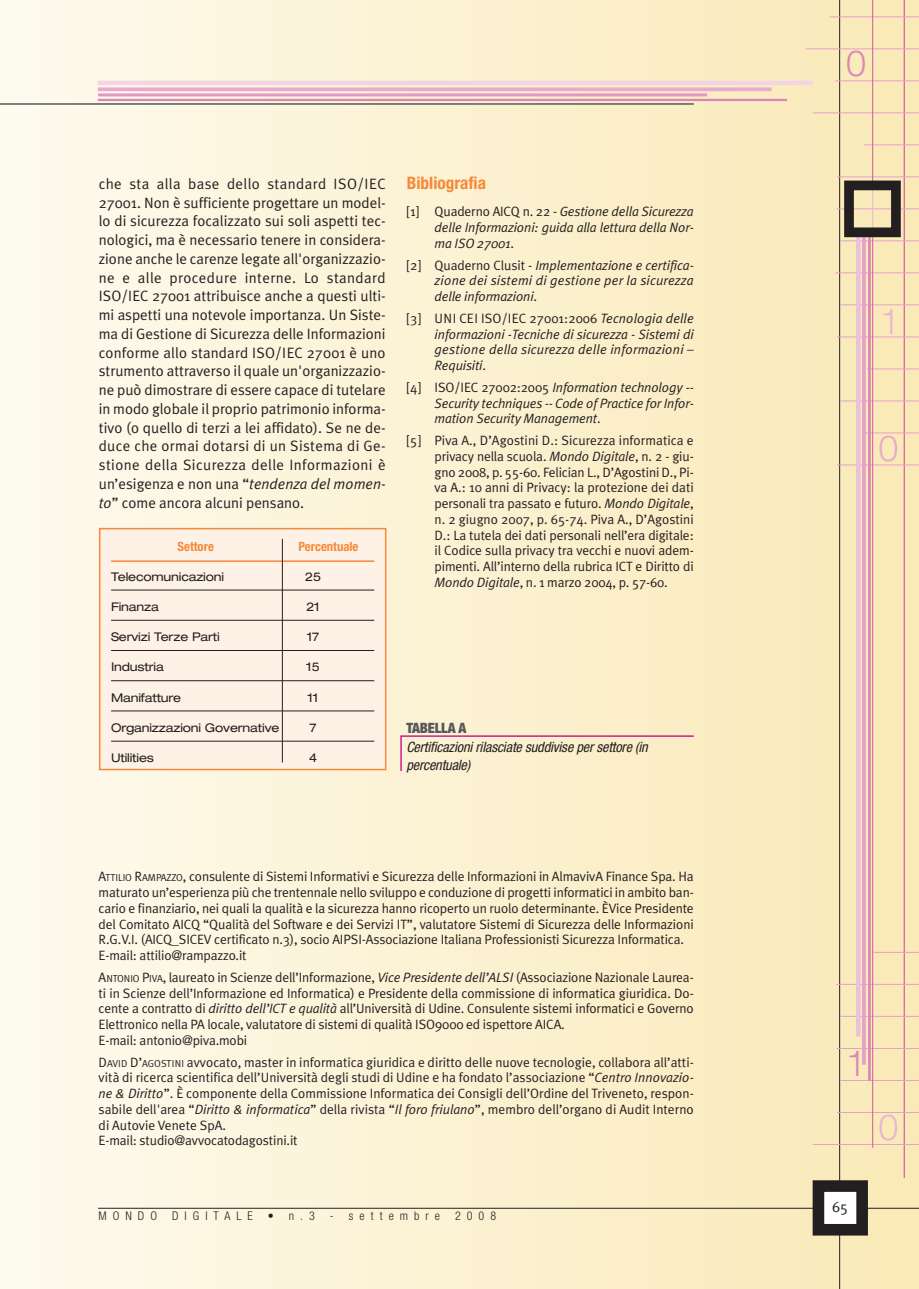
<style>
.page{position:relative;width:919px;height:1289px;background:#fff}
.page>*{position:absolute;margin:0;border:0;box-sizing:border-box;transform-origin:0 0}
.t1{font:300 36px "Helvetica Neue";color:#de85b7}
.t2{font:300 36px "Helvetica Neue";color:#eab6d3}
.t3{font:300 36px "Helvetica Neue";color:#e7abcd}
.t4{font:700 condensed 17.25px "Helvetica Neue";color:#f58938}
.t5{font:15px/18.8px "Meta Plus Normal";color:#231f20;text-align:justify}
.t6{font:italic condensed 14.25px/18.8px "Helvetica Neue";letter-spacing:-.01em;color:#231f20}
.t7{font:900 condensed 14.25px "Helvetica Neue";letter-spacing:-.01em;color:#57585a}
.t8{font:13.5px/15.8px "Meta Plus Normal";letter-spacing:-.01em;color:#231f20}
.t9{font:italic 13.5px/15.8px "Meta Plus Normal";letter-spacing:-.01em;color:#231f20;text-align:justify}
.t10{font:700 condensed 12.75px "Helvetica Neue";color:#f58938}
.t11{font:expanded 12px "Helvetica Neue";letter-spacing:-.015em;color:#231f20}
.t12{font:300 condensed 12px "Helvetica Neue";letter-spacing:.505em;color:#231f20}
.s1{font-style:italic}
.s2{font-style:normal}
.s3{font-size:10.2px}
</style>
<div class="page">
<div style="left:14px;top:0;width:904px;height:1288px;background:linear-gradient(to right,#fdfaee,#f9e7b6)"></div>
<hr style="left:98px;top:1207px;width:820px;height:1px;background:#231f20">
<hr style="left:839px;top:0;width:1px;height:1288px;background:#231f20">
<hr style="left:903px;top:0;width:1px;height:1177px;background:#d14498">
<hr style="left:829px;top:17px;width:89px;height:1px;background:#e5a2c8">
<hr style="left:805px;top:48px;width:113px;height:1px;background:#e5a2c8">
<hr style="left:835px;top:80px;width:83px;height:1px;background:#e5a2c8">
<hr style="left:812px;top:112px;width:106px;height:1px;background:#e5a2c8">
<hr style="left:863px;top:144px;width:55px;height:1px;background:#e5a2c8">
<hr style="left:837px;top:176px;width:81px;height:1px;background:#e5a2c8">
<hr style="left:836px;top:208px;width:82px;height:1px;background:#e5a2c8">
<hr style="left:840px;top:240px;width:78px;height:1px;background:#e5a2c8">
<hr style="left:835px;top:272px;width:83px;height:1px;background:#e5a2c8">
<hr style="left:840px;top:304px;width:78px;height:1px;background:#e5a2c8">
<hr style="left:837px;top:336px;width:81px;height:1px;background:#e5a2c8">
<hr style="left:867px;top:368px;width:51px;height:1px;background:#e5a2c8">
<hr style="left:840px;top:400px;width:78px;height:1px;background:#e5a2c8">
<hr style="left:863px;top:432px;width:55px;height:1px;background:#e5a2c8">
<hr style="left:837px;top:464px;width:81px;height:1px;background:#e5a2c8">
<hr style="left:873px;top:952px;width:45px;height:1px;background:#e5a2c8">
<hr style="left:835px;top:984px;width:83px;height:1px;background:#e5a2c8">
<hr style="left:840px;top:1015px;width:78px;height:1px;background:#e5a2c8">
<hr style="left:836px;top:1048px;width:82px;height:1px;background:#e5a2c8">
<hr style="left:840px;top:1080px;width:78px;height:1px;background:#e5a2c8">
<hr style="left:837px;top:1112px;width:81px;height:1px;background:#e5a2c8">
<hr style="left:812px;top:1144px;width:106px;height:1px;background:#e5a2c8">
<hr style="left:856px;top:232px;width:4px;height:804px;background:#edc0d9">
<svg style="left:861px;top:237px;width:4px;height:827px;background:#eab4c4"></svg>
<hr style="left:868px;top:232px;width:2px;height:848px;background:#de85b7">
<div style="left:818px;top:1185px;width:44px;height:44px;background:#fff"></div>
<div style="left:812px;top:1180px;width:55px;height:55px;border:12px solid #231f20"></div>
<hr style="left:98px;top:81px;width:714px;height:4px;background:#f2d4e5">
<svg style="left:98px;top:87px;width:673px;height:4px;background:#e9b2cd"></svg>
<hr style="left:98px;top:93px;width:609px;height:3px;background:#e298c2">
<hr style="left:98px;top:99px;width:689px;height:2px;background:#de85b7">
<hr style="left:872px;top:232px;width:1px;height:915px;background:#d55da2">
<hr style="left:872px;top:0;width:1px;height:186px;background:#d55da2">
<hr style="left:872px;top:189px;width:1px;height:40px;background:#eab6d3">
<div style="left:844px;top:180px;width:56px;height:57px;border:10px solid #231f20"></div>
<div style="left:0;top:0;width:13px;height:1288px;background:#fdfaee"></div>
<hr style="left:0;top:103px;width:693px;height:2px;background:#57585a">
<div style="left:100px;top:529px;width:285px;height:239px;background:#fef1e6"></div>
<div style="left:99px;top:528px;width:287px;height:242px;border:2px solid #f58938"></div>
<hr style="left:111px;top:560px;width:263px;height:2px;background:#f58938">
<hr style="left:111px;top:589px;width:263px;height:1px;background:#231f20">
<hr style="left:111px;top:620px;width:263px;height:1px;background:#231f20">
<hr style="left:111px;top:650px;width:263px;height:1px;background:#231f20">
<hr style="left:111px;top:680px;width:263px;height:1px;background:#231f20">
<hr style="left:111px;top:710px;width:263px;height:1px;background:#231f20">
<hr style="left:111px;top:740px;width:263px;height:1px;background:#231f20">
<hr style="left:282px;top:539px;width:1px;height:223px;background:#231f20">
<hr style="left:400px;top:735px;width:293px;height:2px;background:#ce1e8f">
<hr style="left:400px;top:735px;width:2px;height:36px;background:#ce1e8f">
<p class="t5" style="left:99px;top:174px;width:288px">che sta alla base dello standard ISO/IEC 27001. Non è sufficiente progettare un model&shy;lo di sicurezza focalizzato sui soli aspetti tec&shy;nologici, ma è necessario tenere in considera&shy;zione anche le carenze legate all'organizzazio&shy;ne e alle procedure interne. Lo standard ISO/IEC 27001 attribuisce anche a questi ulti&shy;mi aspetti una notevole importanza. Un Siste&shy;ma di Gestione di Sicurezza delle Informazioni conforme allo standard ISO/IEC 27001 è uno strumento attraverso il quale un'organizzazio&shy;ne può dimostrare di essere capace di tutelare in modo globale il proprio patrimonio informa&shy;tivo (o quello di terzi a lei affidato). Se ne de&shy;duce che ormai dotarsi di un Sistema di Ge&shy;stione della Sicurezza delle Informazioni è un’esigenza e non una “<span class="s1">tendenza del momen&shy;to</span>” come ancora alcuni pensano.</p>
<p class="t4" style="left:407px;top:176px;width:81px">Bibliografia</p>
<p class="t9" style="left:434px;top:204px;width:261px;text-indent:-28px"><span class="s2">[1] Quaderno AICQ n. 22 -</span> Gestione della Sicurezza delle Informazioni: guida alla lettura della Nor&shy;ma ISO 27001<span class="s2">.</span></p>
<p class="t9" style="left:434px;top:257px;width:261px;text-indent:-28px"><span class="s2">[2] Quaderno Clusit -</span> Implementazione e certifica&shy;zione dei sistemi di gestione per la sicurezza delle informazioni<span class="s2">.</span></p>
<p class="t9" style="left:434px;top:310px;width:261px;text-indent:-28px"><span class="s2">[3] UNI CEI ISO/IEC 27001:2006</span> Tecnologia delle informazioni -Tecniche di sicurezza - Sistemi di gestione della sicurezza delle informazioni – Requisiti<span class="s2">.</span></p>
<p class="t9" style="left:434px;top:379px;width:261px;text-indent:-28px"><span class="s2">[4] ISO/IEC 27002:2005</span> Information technology -- Security techniques -- Code of Practice for Infor&shy;mation Security Management<span class="s2">.</span></p>
<p class="t8" style="left:434px;top:432px;width:261px;text-align:justify;text-indent:-28px">[5] Piva A., D’Agostini D.: Sicurezza informatica e privacy nella scuola. <span class="s1">Mondo Digitale</span>, n. 2 - giu&shy;gno 2008, p. 55-60. Felician L., D’Agostini D., Pi&shy;va A.: 10 anni di Privacy: la protezione dei dati personali tra passato e futuro. <span class="s1">Mondo Digitale</span>, n. 2 giugno 2007, p. 65-74. Piva A., D’Agostini D.: La tutela dei dati personali nell’era digitale: il Codice sulla privacy tra vecchi e nuovi adem&shy;pimenti. All’interno della rubrica ICT e Diritto di <span class="s1">Mondo Digitale</span>, n. 1 marzo 2004, p. 57-60.</p>
<p class="t10" style="left:177px;top:541px;width:38px">Settore</p>
<p class="t10" style="left:298px;top:541px;width:61px">Percentuale</p>
<p class="t11" style="left:111px;top:572px;width:115px">Telecomunicazioni</p>
<p class="t11" style="left:305px;top:572px;width:17px">25</p>
<p class="t11" style="left:111px;top:602px;width:49px">Finanza</p>
<p class="t11" style="left:306px;top:602px;width:15px">21</p>
<p class="t11" style="left:111px;top:632px;width:110px">Servizi Terze Parti</p>
<p class="t11" style="left:307px;top:632px;width:14px">17</p>
<p class="t11" style="left:111px;top:662px;width:54px">Industria</p>
<p class="t11" style="left:306px;top:662px;width:15px">15</p>
<p class="t11" style="left:111px;top:693px;width:72px">Manifatture</p>
<p class="t11" style="left:308px;top:693px;width:12px">11</p>
<p class="t11" style="left:111px;top:723px;width:170px">Organizzazioni Governative</p>
<p class="t11" style="left:309px;top:723px;width:9px">7</p>
<p class="t11" style="left:111px;top:753px;width:44px">Utilities</p>
<p class="t11" style="left:309px;top:753px;width:10px">4</p>
<p class="t7" style="left:406px;top:722px;width:62px">TABELLA A</p>
<p class="t6" style="left:406px;top:738px;width:243px">Certificazioni rilasciate suddivise per settore (in percentuale)</p>
<p class="t8" style="left:99px;top:868px;width:596px">A<span class="s3">TTILIO</span> R<span class="s3">AMPAZZO</span>, consulente di Sistemi Informativi e Sicurezza delle Informazioni in AlmavivA Finance Spa. Ha maturato un’esperienza più che trentennale nello sviluppo e conduzione di progetti informatici in ambito ban&shy;cario e finanziario, nei quali la qualità e la sicurezza hanno ricoperto un ruolo determinante. ÈVice Presidente del Comitato AICQ “Qualità del Software e dei Servizi IT”, valutatore Sistemi di Sicurezza delle Informazioni R.G.V.I. (AICQ_SICEV certificato n.3), socio AIPSI-Associazione Italiana Professionisti Sicurezza Informatica.<br>E-mail: attilio@rampazzo.it</p>
<p class="t8" style="left:99px;top:969px;width:596px">A<span class="s3">NTONIO</span> P<span class="s3">IVA</span>, laureato in Scienze dell’Informazione, <span class="s1">Vice Presidente dell’ALSI</span> (Associazione Nazionale Laurea&shy;ti in Scienze dell’Informazione ed Informatica) e Presidente della commissione di informatica giuridica. Do&shy;cente a contratto di <span class="s1">diritto dell’ICT e qualità</span> all’Università di Udine. Consulente sistemi informatici e Governo Elettronico nella PA locale, valutatore di sistemi di qualità ISO9000 ed ispettore AICA.<br>E-mail: antonio@piva.mobi</p>
<p class="t8" style="left:99px;top:1053px;width:596px">D<span class="s3">AVID</span> D’<span class="s3">AGOSTINI</span> avvocato, master in informatica giuridica e diritto delle nuove tecnologie, collabora all’atti&shy;vità di ricerca scientifica dell’Università degli studi di Udine e ha fondato l’associazione “<span class="s1">Centro Innovazio&shy;ne &amp; Diritto</span>”. È componente della Commissione Informatica dei Consigli dell’Ordine del Triveneto, respon&shy;sabile dell'area “<span class="s1">Diritto &amp; informatica</span>” della rivista “<span class="s1">Il foro friulano</span>”, membro dell’organo di Audit Interno di Autovie Venete SpA.<br>E-mail: studio@avvocatodagostini.it</p>
<p class="t12" style="left:98px;top:1211px;width:399px">MONDO DIGITALE • n.3 - settembre 2008</p>
<h1 class="t1" style="left:846px;top:51px;width:22px">0</h1>
<h1 class="t2" style="left:880px;top:308px;width:22px">1</h1>
<h1 class="t3" style="left:878px;top:435px;width:22px">0</h1>
<h1 class="t1" style="left:846px;top:1049px;width:22px">1</h1>
<h1 class="t2" style="left:878px;top:1113px;width:22px">0</h1>
<p class="t5" style="left:832px;top:1197px;width:18px">65</p>
</div>
